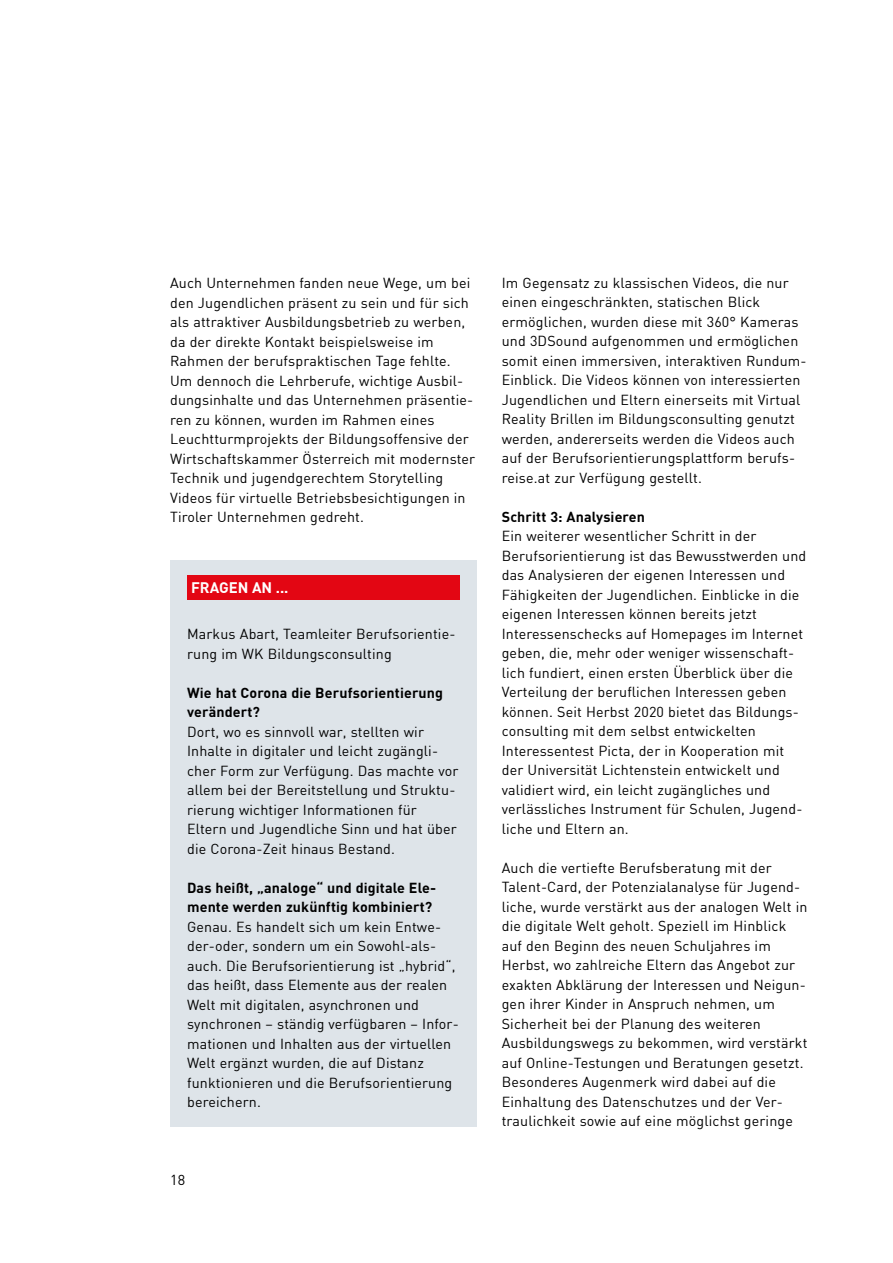
<style>
.page{position:relative;width:893px;height:1263px;background:#fff}
.page>*{position:absolute;margin:0;border:0;box-sizing:border-box;transform-origin:0 0}
.t1{font:700 15px "DIN";color:#fff}
.t2{font:14.25px/19.5px "DIN";letter-spacing:.01em;color:#000}
.t3{font:700 14.25px/19.5px "DIN";letter-spacing:.01em;color:#000}
</style>
<div class="page">
<div style="left:170px;top:560px;width:306px;height:567px;background:#dee4e9"></div>
<div style="left:187px;top:575px;width:272px;height:25px;background:#e30613"></div>
<p class="t2" style="left:170px;top:273px;width:307px">Auch Unternehmen fanden neue Wege, um bei den Jugendlichen präsent zu sein und für sich als attraktiver Ausbildungsbetrieb zu werben, da der direkte Kontakt beispielsweise im Rahmen der berufspraktischen Tage fehlte.<br>Um dennoch die Lehrberufe, wichtige Ausbil&shy;dungsinhalte und das Unternehmen präsentie&shy;ren zu können, wurden im Rahmen eines Leuchtturmprojekts der Bildungsoffensive der Wirtschaftskammer Österreich mit modernster Technik und jugendgerechtem Storytelling Videos für virtuelle Betriebsbesichtigungen in Tiroler Unternehmen gedreht.</p>
<p class="t2" style="left:502px;top:273px;width:306px">Im Gegensatz zu klassischen Videos, die nur einen eingeschränkten, statischen Blick ermöglichen, wurden diese mit 360° Kameras und 3DSound aufgenommen und ermöglichen somit einen immersiven, interaktiven Rundum-Einblick. Die Videos können von interessierten Jugendlichen und Eltern einerseits mit Virtual Reality Brillen im Bildungsconsulting genutzt werden, andererseits werden die Videos auch auf der Berufsorientierungsplattform berufs&shy;reise.at zur Verfügung gestellt.</p>
<p class="t3" style="left:502px;top:506px;width:145px">Schritt 3: Analysieren</p>
<p class="t2" style="left:502px;top:526px;width:306px">Ein weiterer wesentlicher Schritt in der Berufsorientierung ist das Bewusstwerden und das Analysieren der eigenen Interessen und Fähigkeiten der Jugendlichen. Einblicke in die eigenen Interessen können bereits jetzt Interessenschecks auf Homepages im Internet geben, die, mehr oder weniger wissenschaft&shy;lich fundiert, einen ersten Überblick über die Verteilung der beruflichen Interessen geben können. Seit Herbst 2020 bietet das Bildungs&shy;consulting mit dem selbst entwickelten Interessentest Picta, der in Kooperation mit der Universität Lichtenstein entwickelt und validiert wird, ein leicht zugängliches und verlässliches Instrument für Schulen, Jugend&shy;liche und Eltern an.</p>
<p class="t2" style="left:502px;top:858px;width:307px">Auch die vertiefte Berufsberatung mit der Talent-Card, der Potenzialanalyse für Jugend&shy;liche, wurde verstärkt aus der analogen Welt in die digitale Welt geholt. Speziell im Hinblick auf den Beginn des neuen Schuljahres im Herbst, wo zahlreiche Eltern das Angebot zur exakten Abklärung der Interessen und Neigun&shy;gen ihrer Kinder in Anspruch nehmen, um Sicherheit bei der Planung des weiteren Ausbildungswegs zu bekommen, wird verstärkt auf Online-Testungen und Beratungen gesetzt.<br>Besonderes Augenmerk wird dabei auf die Einhaltung des Datenschutzes und der Ver&shy;traulichkeit sowie auf eine möglichst geringe</p>
<p class="t1" style="left:191px;top:578px;width:99px">FRAGEN AN ...</p>
<p class="t2" style="left:187px;top:624px;width:270px">Markus Abart, Teamleiter Berufsorientie&shy;rung im WK Bildungsconsulting</p>
<p class="t3" style="left:187px;top:682px;width:258px">Wie hat Corona die Berufsorientierung verändert?</p>
<p class="t2" style="left:187px;top:721px;width:273px">Dort, wo es sinnvoll war, stellten wir Inhalte in digitaler und leicht zugängli&shy;cher Form zur Verfügung. Das machte vor allem bei der Bereitstellung und Struktu&shy;rierung wichtiger Informationen für Eltern und Jugendliche Sinn und hat über die Corona-Zeit hinaus Bestand.</p>
<p class="t3" style="left:187px;top:877px;width:251px">Das heißt, „analoge“ und digitale Ele&shy;mente werden zukünftig kombiniert?</p>
<p class="t2" style="left:187px;top:916px;width:273px">Genau. Es handelt sich um kein Entwe&shy;der-oder, sondern um ein Sowohl-als&shy;auch. Die Berufsorientierung ist „hybrid“, das heißt, dass Elemente aus der realen Welt mit digitalen, asynchronen und synchronen – ständig verfügbaren – Infor&shy;mationen und Inhalten aus der virtuellen Welt ergänzt wurden, die auf Distanz funktionieren und die Berufsorientierung bereichern.</p>
<p class="t2" style="left:170px;top:1170px;width:17px">18</p>
</div>
